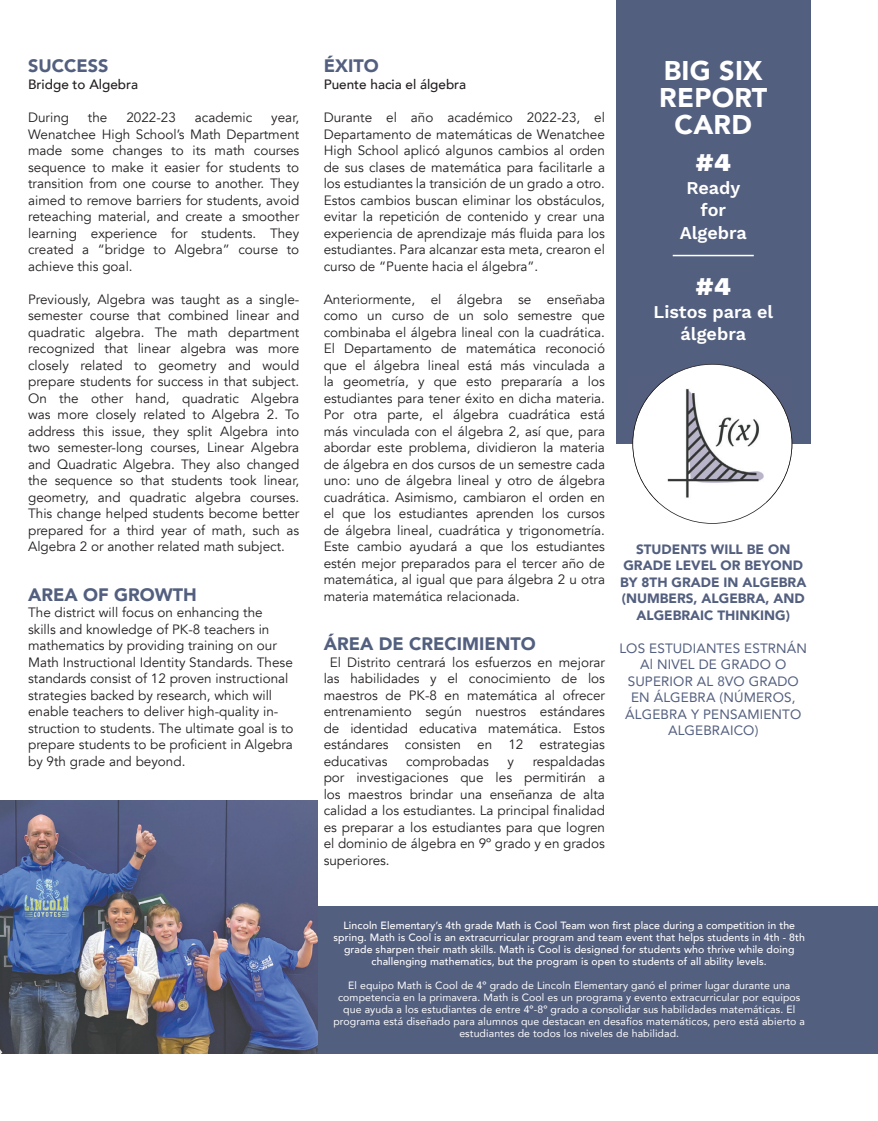
<style>
.page{position:relative;width:878px;height:1121px;background:#fff}
.page>*{position:absolute;margin:0;border:0;box-sizing:border-box;transform-origin:0 0}
.t1{font:900 27px/27px "Avenir";letter-spacing:.01em;color:#fff;text-align:center}
.t2{font:900 25.5px "Work Sans";color:#fff}
.t3{font:900 18px "Avenir";color:#535f7f}
.t4{font:600 18px/22.5px "Work Sans";color:#fff;text-align:center}
.t5{font:13.5px/16.5px "Avenir";color:#231f20;text-align:justify}
.t6{font:13.5px/16.5px "Avenir";letter-spacing:.01em;color:#535f7f;text-align:center}
.t7{font:900 13.5px/16.5px "Avenir";color:#535f7f;text-align:center}
.t8{font:500 13.5px "Avenir";color:#231f20}
.t9{font:10.5px/12px "Avenir";letter-spacing:.01em;color:#fff;text-align:center}
.t10{font:500 10.5px/12px "Avenir";letter-spacing:.01em;color:#fff;text-align:center}
</style>
<div class="page">
<div style="left:312px;top:906px;width:566px;height:147px;background:#535f7f"></div>
<div style="left:616px;top:0;width:194px;height:444px;background:#535f7f"></div>
<svg style="left:657px;top:364px;width:110px;height:160px"></svg>
<img style="left:632px;top:375px;width:160px;height:127px">
<hr style="left:672px;top:255px;width:81px;height:1px;background:#fff">
<img style="left:0;top:800px;width:318px;height:253px">
<h3 class="t3" style="left:28px;top:51px;width:82px">SUCCESS</h3>
<p class="t8" style="left:28px;top:73px;width:112px">Bridge to Algebra</p>
<p class="t5" style="left:28px;top:109px;width:42px">During</p>
<p class="t5" style="left:88px;top:109px;width:21px">the</p>
<p class="t5" style="left:126px;top:109px;width:51px">2022-23</p>
<p class="t5" style="left:195px;top:109px;width:59px">academic</p>
<p class="t5" style="left:28px;top:109px;width:273px;text-indent:243px">year, Wenatchee High School’s Math Department made some changes to its math courses sequence to make it easier for students to transition from one course to another. They aimed to remove barriers for students, avoid reteaching material, and create a smoother learning experience for students. They created a “bridge to Algebra” course to achieve this goal.</p>
<p class="t5" style="left:28px;top:291px;width:273px">Previously, Algebra was taught as a single&shy;semester course that combined linear and quadratic algebra. The math department recognized that linear algebra was more closely related to geometry and would prepare students for success in that subject.<br>On the other hand, quadratic Algebra was more closely related to Algebra 2. To address this issue, they split Algebra into two semester-long courses, Linear Algebra and Quadratic Algebra. They also changed the sequence so that students took linear, geometry, and quadratic algebra courses.<br>This change helped students become better prepared for a third year of math, such as Algebra 2 or another related math subject.</p>
<h3 class="t3" style="left:28px;top:579px;width:170px">AREA OF GROWTH</h3>
<p class="t5" style="left:28px;top:604px;width:267px;text-align:left">The district will focus on enhancing the skills and knowledge of PK-8 teachers in mathematics by providing training on our Math Instructional Identity Standards. These standards consist of 12 proven instructional strategies backed by research, which will enable teachers to deliver high-quality in&shy;struction to students. The ultimate goal is to prepare students to be proficient in Algebra by 9th grade and beyond.</p>
<h3 class="t3" style="left:324px;top:51px;width:56px">ÉXITO</h3>
<p class="t8" style="left:324px;top:73px;width:144px">Puente hacia el álgebra</p>
<p class="t5" style="left:324px;top:109px;width:283px">Durante el año académico 2022-23, el Departamento de matemáticas de Wenatchee High School aplicó algunos cambios al orden de sus clases de matemática para facilitarle a los estudiantes la transición de un grado a otro.<br>Estos cambios buscan eliminar los obstáculos, evitar la repetición de contenido y crear una experiencia de aprendizaje más fluida para los estudiantes. Para alcanzar esta meta, crearon el curso de “Puente hacia el álgebra”.</p>
<p class="t5" style="left:324px;top:291px;width:283px">Anteriormente, el álgebra se enseñaba como un curso de un solo semestre que combinaba el álgebra lineal con la cuadrática.<br>El Departamento de matemática reconoció que el álgebra lineal está más vinculada a la geometría, y que esto prepararía a los estudiantes para tener éxito en dicha materia.<br>Por otra parte, el álgebra cuadrática está más vinculada con el álgebra 2, así que, para abordar este problema, dividieron la materia de álgebra en dos cursos de un semestre cada uno: uno de álgebra lineal y otro de álgebra cuadrática. Asimismo, cambiaron el orden en el que los estudiantes aprenden los cursos de álgebra lineal, cuadrática y trigonometría.<br>Este cambio ayudará a que los estudiantes estén mejor preparados para el tercer año de matemática, al igual que para álgebra 2 u otra materia matemática relacionada.</p>
<h3 class="t3" style="left:324px;top:628px;width:213px">ÁREA DE CRECIMIENTO</h3>
<p class="t5" style="left:324px;top:654px;width:283px;text-indent:6px">El Distrito centrará los esfuerzos en mejorar las habilidades y el conocimiento de los maestros de PK-8 en matemática al ofrecer entrenamiento según nuestros estándares de identidad educativa matemática. Estos estándares consisten en 12 estrategias educativas</p>
<p class="t5" style="left:324px;top:753px;width:283px;text-indent:209px">respaldadas por investigaciones que les permitirán a los maestros brindar una enseñanza de alta calidad a los estudiantes. La principal finalidad es preparar a los estudiantes para que logren el dominio de álgebra en 9º grado y en grados superiores.</p>
<p class="t5" style="left:406px;top:753px;width:84px">comprobadas</p>
<p class="t5" style="left:507px;top:753px;width:8px">y</p>
<h1 class="t1" style="left:659px;top:56px;width:109px">BIG SIX<br>REPORT<br>CARD</h1>
<h2 class="t2" style="left:695px;top:143px;width:37px">#4</h2>
<h3 class="t4" style="left:679px;top:176px;width:69px">Ready for<br>Algebra</h3>
<h2 class="t2" style="left:695px;top:267px;width:37px">#4</h2>
<h3 class="t4" style="left:653px;top:299px;width:121px">Listos para el álgebra</h3>
<p class="t7" style="left:620px;top:540px;width:188px">STUDENTS WILL BE ON<br>GRADE LEVEL OR BEYOND<br>BY 8TH GRADE IN ALGEBRA (NUMBERS, ALGEBRA, AND<br>ALGEBRAIC THINKING)</p>
<p class="t6" style="left:619px;top:639px;width:189px">LOS ESTUDIANTES ESTRNÁN<br>Al NIVEL DE GRADO O<br>SUPERIOR AL 8VO GRADO<br>EN ÁLGEBRA (NÚMEROS,<br>ÁLGEBRA Y PENSAMIENTO<br>ALGEBRAICO)</p>
<p class="t10" style="left:333px;top:918px;width:473px">Lincoln Elementary’s 4th grade Math is Cool Team won first place during a competition in the spring. Math is Cool is an extracurricular program and team event that helps students in 4th - 8th grade sharpen their math skills. Math is Cool is designed for students who thrive while doing challenging mathematics, but the program is open to students of all ability levels.</p>
<p class="t9" style="left:333px;top:978px;width:473px">El equipo Math is Cool de 4º grado de Lincoln Elementary ganó el primer lugar durante una competencia en la primavera. Math is Cool es un programa y evento extracurricular por equipos que ayuda a los estudiantes de entre 4º-8º grado a consolidar sus habilidades matemáticas. El programa está diseñado para alumnos que destacan en desafíos matemáticos, pero está abierto a estudiantes de todos los niveles de habilidad.</p>
</div>
